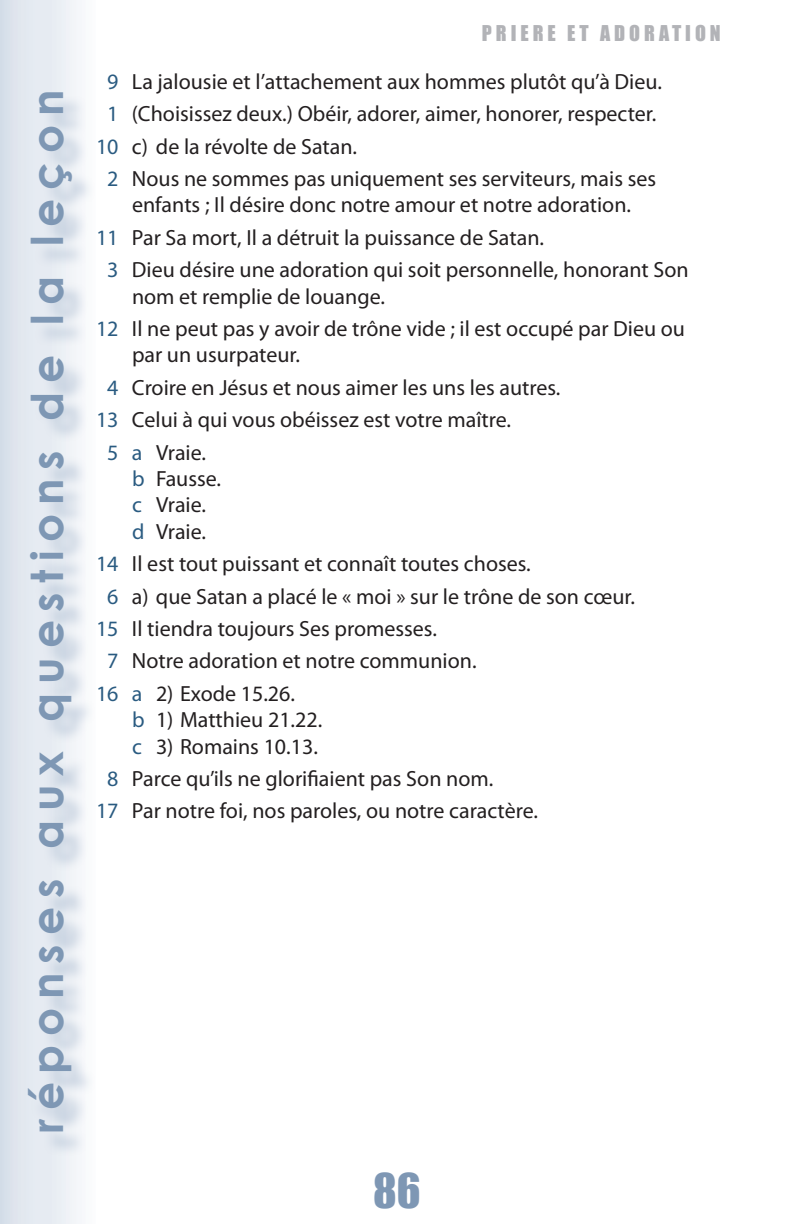
<style>
.page{position:relative;width:792px;height:1224px;background:#fff}
.page>*{position:absolute;margin:0;border:0;box-sizing:border-box;transform-origin:0 0}
.t1{font:700 44px "Century Gothic";letter-spacing:.2em;color:#7e97b4}
.t2{font:44px "Impact";color:#7e97b4}
.s1-Pers_Ex_Ans__all{font:22px/26.4px "Myriad Pro";color:#231f20}
.s1b_-Pers_Ex_Ans__al{font:22px "Myriad Pro";color:#231f20}
.t3{font:20px "Impact";letter-spacing:.2em;color:#b2b3b7}
.s1{color:#2a5b81}
</style>
<div class="page">
<div style="left:0;top:0;width:96px;height:1224px;background:linear-gradient(to right,#d7dfea,#fafbfd)"></div>
<div style="left:30px;top:95px;width:65px;height:1062px;background:#acbcd1;opacity:.75"></div>
<h1 class="t1" style="left:14px;top:1133px;width:1045px;rotate:-90deg">réponses aux questions de la leçon</h1>
<p class="t3" style="left:482px;top:17px;width:240px">PRIERE ET ADORATION</p>
<p class="s1-Pers_Ex_Ans__all" style="left:107px;top:68px;width:556px"><span class="s1">9</span> La jalousie et l’attachement aux hommes plutôt qu’à Dieu.</p>
<p class="s1-Pers_Ex_Ans__all" style="left:107px;top:100px;width:551px"><span class="s1">1</span> (Choisissez deux.) Obéir, adorer, aimer, honorer, respecter.</p>
<p class="s1-Pers_Ex_Ans__all" style="left:96px;top:133px;width:263px"><span class="s1">10</span> c) de la révolte de Satan.</p>
<p class="s1-Pers_Ex_Ans__all" style="left:107px;top:165px;width:551px;text-align:center"><span class="s1">2</span> Nous ne sommes pas uniquement ses serviteurs, mais ses enfants ; Il désire donc notre amour et notre adoration.</p>
<p class="s1-Pers_Ex_Ans__all" style="left:96px;top:224px;width:450px"><span class="s1">11</span> Par Sa mort, Il a détruit la puissance de Satan.</p>
<p class="s1-Pers_Ex_Ans__all" style="left:132px;top:256px;width:558px;text-indent:-25px"><span class="s1">3</span> Dieu désire une adoration qui soit personnelle, honorant Son nom et remplie de louange.</p>
<p class="s1-Pers_Ex_Ans__all" style="left:132px;top:315px;width:555px;text-indent:-36px"><span class="s1">12</span> Il ne peut pas y avoir de trône vide ; il est occupé par Dieu ou par un usurpateur.</p>
<p class="s1-Pers_Ex_Ans__all" style="left:107px;top:374px;width:455px"><span class="s1">4</span> Croire en Jésus et nous aimer les uns les autres.</p>
<p class="s1-Pers_Ex_Ans__all" style="left:96px;top:406px;width:417px"><span class="s1">13</span> Celui à qui vous obéissez est votre maître.</p>
<p class="s1-Pers_Ex_Ans__all" style="left:107px;top:439px;width:101px"><span class="s1">5 a</span> Vraie.</p>
<p class="s1b_-Pers_Ex_Ans__al" style="left:132px;top:465px;width:91px"><span class="s1">b</span> Fausse.</p>
<p class="s1b_-Pers_Ex_Ans__al" style="left:132px;top:491px;width:76px"><span class="s1">c</span> Vraie.</p>
<p class="s1b_-Pers_Ex_Ans__al" style="left:132px;top:518px;width:76px"><span class="s1">d</span> Vraie.</p>
<p class="s1-Pers_Ex_Ans__all" style="left:96px;top:550px;width:436px"><span class="s1">14</span> Il est tout puissant et connaît toutes choses.</p>
<p class="s1-Pers_Ex_Ans__all" style="left:107px;top:583px;width:530px"><span class="s1">6</span> a) que Satan a placé le « moi » sur le trône de son cœur.</p>
<p class="s1-Pers_Ex_Ans__all" style="left:96px;top:615px;width:342px"><span class="s1">15</span> Il tiendra toujours Ses promesses.</p>
<p class="s1-Pers_Ex_Ans__all" style="left:107px;top:647px;width:371px"><span class="s1">7</span> Notre adoration et notre communion.</p>
<p class="s1-Pers_Ex_Ans__all" style="left:96px;top:680px;width:201px"><span class="s1">16 a</span> 2) Exode 15.26.</p>
<p class="s1b_-Pers_Ex_Ans__al" style="left:132px;top:706px;width:192px"><span class="s1">b</span> 1) Matthieu 21.22.</p>
<p class="s1b_-Pers_Ex_Ans__al" style="left:132px;top:733px;width:187px"><span class="s1">c</span> 3) Romains 10.13.</p>
<p class="s1-Pers_Ex_Ans__all" style="left:107px;top:765px;width:388px"><span class="s1">8</span> Parce qu’ils ne glorifiaient pas Son nom.</p>
<p class="s1-Pers_Ex_Ans__all" style="left:96px;top:797px;width:443px"><span class="s1">17</span> Par notre foi, nos paroles, ou notre caractère.</p>
<h1 class="t2" style="left:376px;top:1157px;width:42px">87</h1>
<h1 class="t2" style="left:397px;top:1157px;width:25px">6</h1>
</div>
